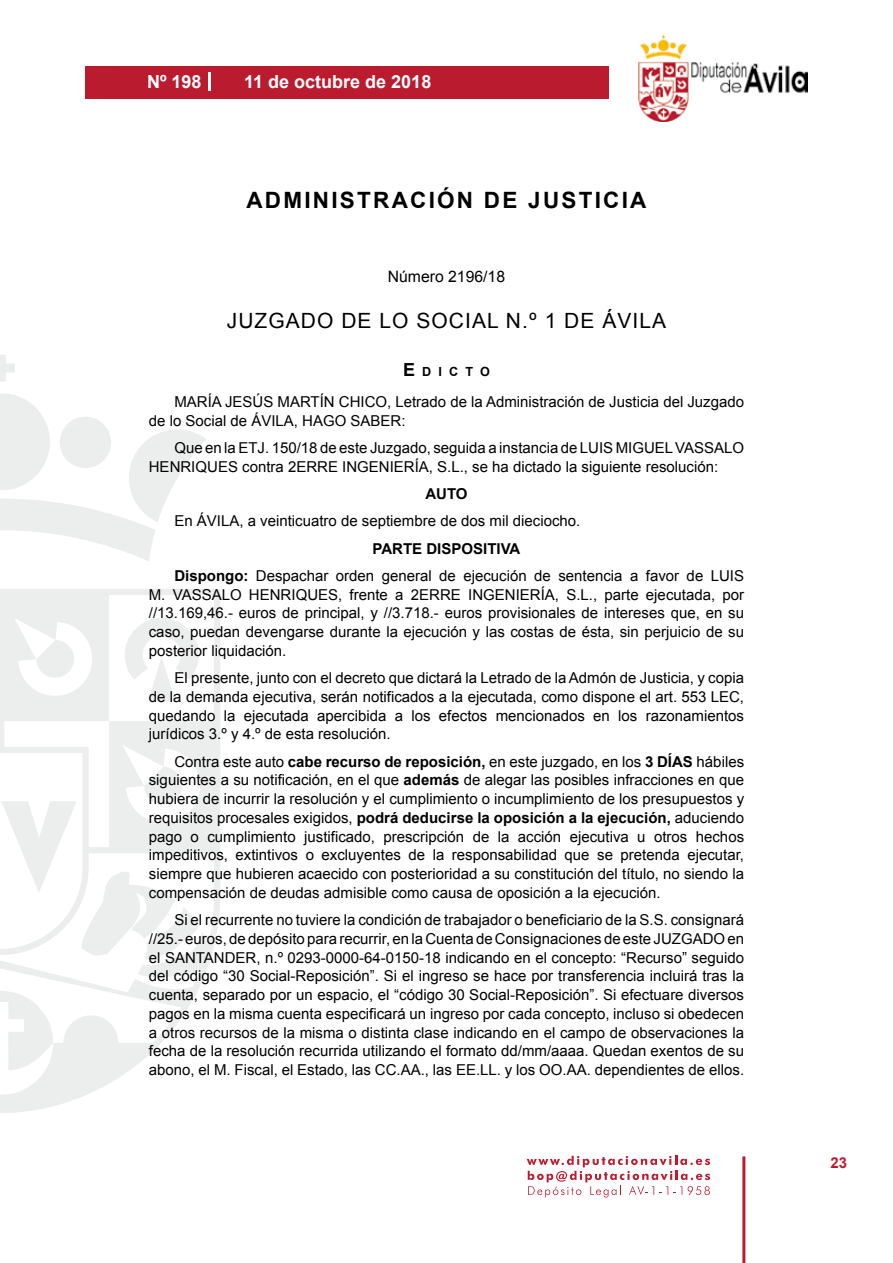
<style>
.page{position:relative;width:893px;height:1263px;background:#fff}
.page>*{position:absolute;margin:0;border:0;box-sizing:border-box;transform-origin:0 0}
.t1{font:700 22.5px "Arial";letter-spacing:.1em;color:#000}
.t2{font:21px "Arial";letter-spacing:.05em;color:#000}
.t3{font:700 18px "Arial";color:#fff}
.t4{font:15.75px "Arial";color:#000}
.t5{font:15px/18.8px "Arial";color:#000;text-align:justify}
.t6{font:700 15px "Arial";color:#000}
.t7{font:700 15px "Arial";color:#ba1b2f}
.t8{font:700 12.6px "Arial";letter-spacing:.57em;color:#000}
.s1{font-size:18px}
.s2{font-weight:700}
</style>
<div class="page">
<svg style="left:527px;top:1156px;width:183px;height:41px"></svg>
<div style="left:85px;top:66px;width:523px;height:33px;background:#ba1b2f"></div>
<img style="left:638px;top:36px;width:170px;height:86px">
<hr style="left:742px;top:1156px;width:3px;height:107px;background:#ba1b2f">
<svg style="left:208px;top:72px;width:2px;height:18px"></svg>
<svg style="left:0;top:355px;width:15px;height:27px"></svg>
<svg style="left:0;top:393px;width:206px;height:168px"></svg>
<svg style="left:0;top:589px;width:220px;height:524px"></svg>
<svg style="left:36px;top:640px;width:40px;height:40px"></svg>
<svg style="left:125px;top:618px;width:74px;height:83px"></svg>
<svg style="left:0;top:991px;width:53px;height:79px"></svg>
<svg style="left:1px;top:767px;width:198px;height:192px"></svg>
<p class="t3" style="left:147px;top:69px;width:56px">Nº 198</p>
<p class="t3" style="left:244px;top:69px;width:189px">11 de octubre de 2018</p>
<h1 class="t1" style="left:246px;top:185px;width:402px">ADMINISTRACIÓN DE JUSTICIA</h1>
<p class="t4" style="left:388px;top:266px;width:119px">Número 2196/18</p>
<h2 class="t2" style="left:227px;top:307px;width:441px">JUZGADO DE LO SOCIAL N.º 1 DE ÁVILA</h2>
<p class="t8" style="left:403px;top:363px;width:88px"><span class="s1">E</span>dicto</p>
<p class="t5" style="left:149px;top:392px;width:597px;text-indent:26px">MARÍA JESÚS MARTÍN CHICO, Letrado de la Administración de Justicia del Juzgado de lo Social de ÁVILA, HAGO SABER:</p>
<p class="t5" style="left:149px;top:438px;width:597px;text-indent:26px">Que en la ETJ. 150/18 de este Juzgado, seguida a instancia de LUIS MIGUEL VASSALO<br>HENRIQUES contra 2ERRE INGENIERÍA, S.L., se ha dictado la siguiente resolución:</p>
<p class="t6" style="left:425px;top:484px;width:44px">AUTO</p>
<p class="t5" style="left:174px;top:512px;width:408px">En ÁVILA, a veinticuatro de septiembre de dos mil dieciocho.</p>
<p class="t5" style="left:174px;top:535px;width:571px;line-height:27.3px;text-indent:198px"><span class="s2">PARTE DISPOSITIVA<br>Dispongo:</span> Despachar orden general de ejecución de sentencia a favor de LUIS</p>
<p class="t5" style="left:149px;top:585px;width:597px">M. VASSALO HENRIQUES, frente a 2ERRE INGENIERÍA, S.L., parte ejecutada, por //13.169,46.- euros de principal, y //3.718.- euros provisionales de intereses que, en su caso, puedan devengarse durante la ejecución y las costas de ésta, sin perjuicio de su posterior liquidación.</p>
<p class="t5" style="left:149px;top:669px;width:597px;text-indent:26px">El presente, junto con el decreto que dictará la Letrado de la Admón de Justicia, y copia de la demanda ejecutiva, serán notificados a la ejecutada, como dispone el art. 553 LEC, quedando la ejecutada apercibida a los efectos mencionados en los razonamientos jurídicos 3.º y 4.º de esta resolución.</p>
<p class="t5" style="left:149px;top:752px;width:597px;text-indent:26px">Contra este auto <span class="s2">cabe recurso de reposición,</span> en este juzgado, en los <span class="s2">3 DÍAS</span> hábiles siguientes a su notificación, en el que <span class="s2">además</span> de alegar las posibles infracciones en que hubiera de incurrir la resolución y el cumplimiento o incumplimiento de los presupuestos y requisitos procesales exigidos, <span class="s2">podrá deducirse la oposición a la ejecución,</span> aduciendo pago o cumplimiento justificado, prescripción de la acción ejecutiva u otros hechos impeditivos, extintivos o excluyentes de la responsabilidad que se pretenda ejecutar, siempre que hubieren acaecido con posterioridad a su constitución del título, no siendo la compensación de deudas admisible como causa de oposición a la ejecución.</p>
<p class="t5" style="left:149px;top:911px;width:597px;text-indent:26px">Si el recurrente no tuviere la condición de trabajador o beneficiario de la S.S. consignará //25.- euros, de depósito para recurrir, en la Cuenta de Consignaciones de este JUZGADO en el SANTANDER, n.º 0293-0000-64-0150-18 indicando en el concepto: “Recurso” seguido del código “30 Social-Reposición”. Si el ingreso se hace por transferencia incluirá tras la cuenta, separado por un espacio, el “código 30 Social-Reposición”. Si efectuare diversos pagos en la misma cuenta especificará un ingreso por cada concepto, incluso si obedecen a otros recursos de la misma o distinta clase indicando en el campo de observaciones la fecha de la resolución recurrida utilizando el formato dd/mm/aaaa. Quedan exentos de su abono, el M. Fiscal, el Estado, las CC.AA., las EE.LL. y los OO.AA. dependientes de ellos.</p>
<p class="t7" style="left:831px;top:1153px;width:18px">23</p>
</div>
